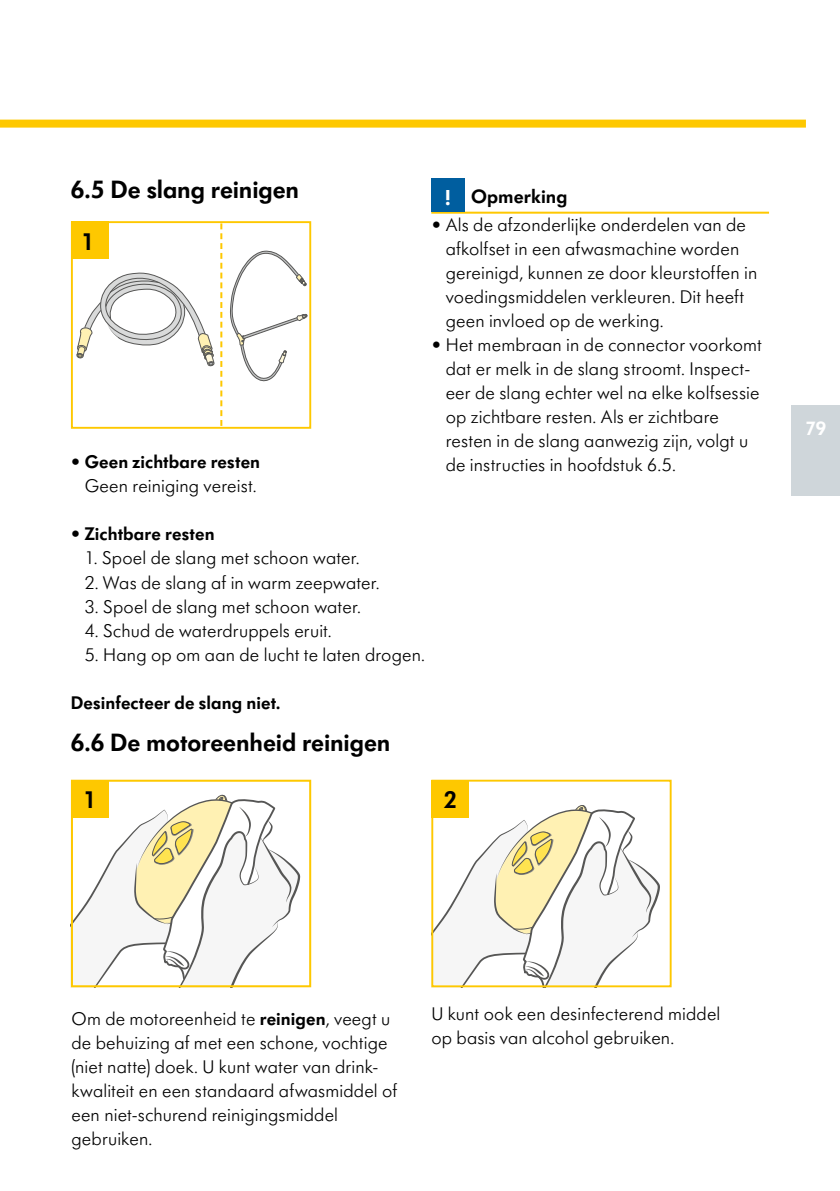
<style>
.page{position:relative;width:840px;height:1191px;background:#fff}
.page>*{position:absolute;margin:0;border:0;box-sizing:border-box;transform-origin:0 0}
.t1{font:600 26px "Futura SB Medela";letter-spacing:-.005em;color:#000}
.t2{font:600 25px "Futura SB Medela";color:#000}
.t3{font:600 24px "Futura SB Medela";color:#fff}
.t4{font:600 20px "Futura SB Medela";letter-spacing:.005em;color:#000}
.t5{font:600 20px "Futura SB Medela";color:#fff}
.t6{font:300 19px/24px "Futura SB Medela";letter-spacing:.01em;color:#000}
.t7{font:600 19px "Futura SB Medela";letter-spacing:.005em;color:#000}
.s1{font-weight:600}
</style>
<div class="page">
<hr style="left:431px;top:212px;width:337px;height:2px;background:#fec800">
<svg style="left:74px;top:794px;width:226px;height:190px"></svg>
<div style="left:71px;top:779px;width:240px;height:208px;border:2px solid #fec800"></div>
<div style="left:71px;top:779px;width:38px;height:38px;background:#fec800"></div>
<svg style="left:434px;top:805px;width:225px;height:179px"></svg>
<div style="left:431px;top:779px;width:240px;height:208px;border:2px solid #fec800"></div>
<div style="left:431px;top:779px;width:38px;height:38px;background:#fec800"></div>
<svg style="left:76px;top:272px;width:138px;height:94px"></svg>
<svg style="left:230px;top:250px;width:77px;height:132px"></svg>
<div style="left:71px;top:221px;width:240px;height:208px;border:2px solid #fec800"></div>
<div style="left:71px;top:221px;width:38px;height:38px;background:#fec800"></div>
<div style="left:431px;top:179px;width:33px;height:33px;background:#005e9f"></div>
<svg style="left:220px;top:223px;width:2px;height:203px"></svg>
<div style="left:791px;top:405px;width:48px;height:91px;background:#cfd6da"></div>
<div style="left:0;top:120px;width:805px;height:8px;background:#fec800"></div>
<h1 class="t1" style="left:71px;top:174px;width:229px">6.5 De slang reinigen</h1>
<p class="t3" style="left:450px;top:212px;width:7px;rotate:-180deg">i</p>
<p class="t6" style="left:445px;top:212px;width:313px;text-indent:-14px">• Als de afzonderlijke onderdelen van de afkolfset in een afwasmachine worden gereinigd, kunnen ze door kleurstoffen in voedingsmiddelen verkleuren. Dit heeft geen invloed op de werking.</p>
<p class="t6" style="left:445px;top:332px;width:317px;text-indent:-14px">• Het membraan in de connector voorkomt dat er melk in de slang stroomt. Inspect&shy;eer de slang echter wel na elke kolfsessie op zichtbare resten. Als er zichtbare resten in de slang aanwezig zijn, volgt u de instructies in hoofdstuk 6.5.</p>
<p class="t4" style="left:471px;top:185px;width:98px">Opmerking</p>
<h2 class="t2" style="left:81px;top:226px;width:15px">1</h2>
<p class="t7" style="left:71px;top:451px;width:191px">• Geen zichtbare resten</p>
<p class="t6" style="left:85px;top:474px;width:173px">Geen reiniging vereist.</p>
<p class="t7" style="left:71px;top:523px;width:145px">• Zichtbare resten</p>
<p class="t6" style="left:85px;top:546px;width:276px">1. Spoel de slang met schoon water.</p>
<p class="t6" style="left:85px;top:570px;width:296px">2. Was de slang af in warm zeepwater.</p>
<p class="t6" style="left:85px;top:594px;width:277px">3. Spoel de slang met schoon water.</p>
<p class="t6" style="left:85px;top:618px;width:248px">4. Schud de waterdruppels eruit.</p>
<p class="t6" style="left:85px;top:642px;width:341px">5. Hang op om aan de lucht te laten drogen.</p>
<p class="t7" style="left:71px;top:691px;width:211px">Desinfecteer de slang niet.</p>
<h1 class="t1" style="left:71px;top:727px;width:321px">6.6 De motoreenheid reinigen</h1>
<h2 class="t2" style="left:83px;top:785px;width:15px">1</h2>
<h2 class="t2" style="left:443px;top:785px;width:15px">2</h2>
<p class="t5" style="left:805px;top:416px;width:22px">79</p>
<p class="t6" style="left:71px;top:1006px;width:327px">Om de motoreenheid te <span class="s1">reinigen</span>, veegt u de behuizing af met een schone, vochtige (niet natte) doek. U kunt water van drink&shy;kwaliteit en een standaard afwasmiddel of een niet-schurend reinigingsmiddel gebruiken.</p>
<p class="t6" style="left:431px;top:1001px;width:290px">U kunt ook een desinfecterend middel op basis van alcohol gebruiken.</p>
</div>
